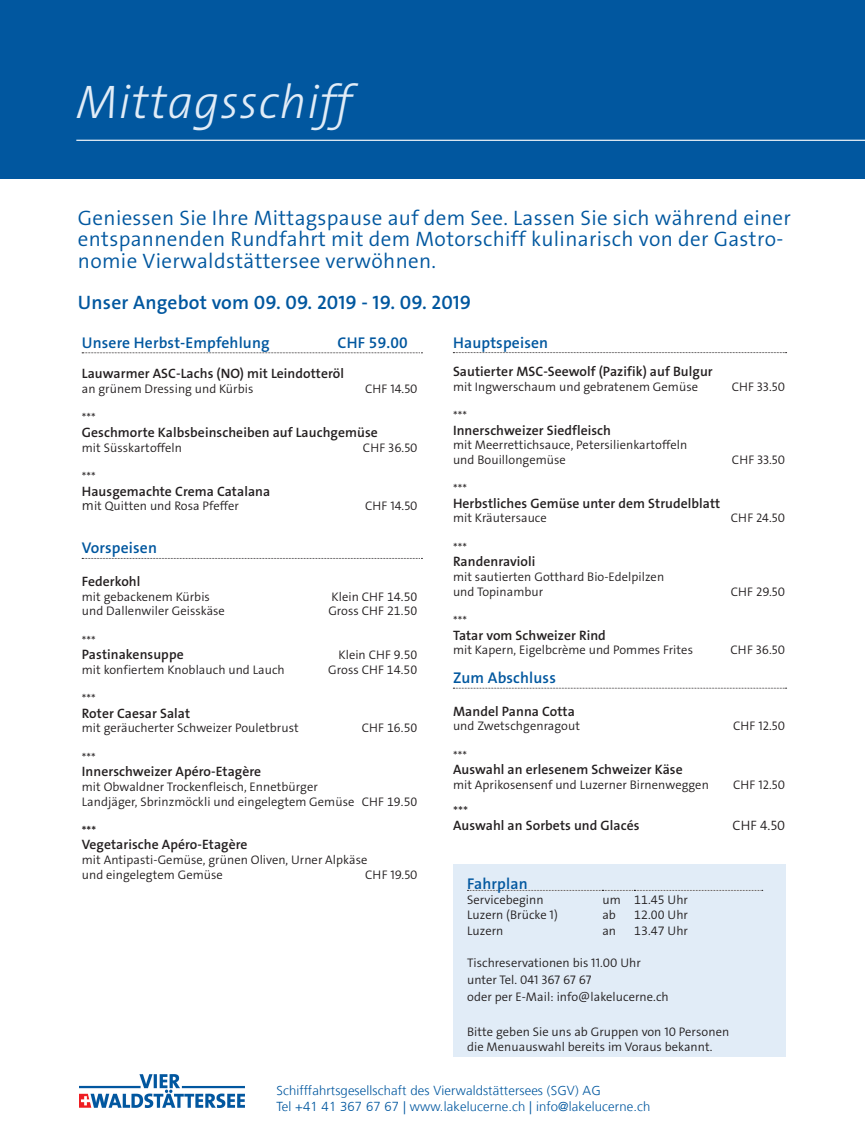
<style>
.page{position:relative;width:865px;height:1134px;background:#fff}
.page>*{position:absolute;margin:0;border:0;box-sizing:border-box;transform-origin:0 0}
.t1{font:italic 300 47.5px "The Sans Os F";letter-spacing:.02em;color:#e1ecf7}
.t2{font:300 21px/21.4px "The Sans Os F";letter-spacing:.015em;color:#01579f}
.t3{font:600 19.5px "The Sans Os F";letter-spacing:.01em;color:#01579f}
.t4{font:600 15.6px "The Sans Os F";letter-spacing:.01em;color:#01579f}
.t5{font:600 13.65px "The Sans Os F";letter-spacing:.005em;color:#231f20}
.t6{font:300 13.65px "The Sans Os F";color:#231f20}
.t7{font:300 13.05px/15.7px "Frutiger LT Com";letter-spacing:.01em;color:#01579f}
.t8{font:300 12.5px/14.7px "The Sans Os F";letter-spacing:.005em;color:#231f20}
.t9{font:600 12.5px "The Sans Os F";color:#231f20}
.s1{font-size:13.65px}
</style>
<div class="page">
<div style="left:0;top:0;width:865px;height:178px;background:#01579f"></div>
<hr style="left:76px;top:140px;width:789px;height:1px;background:#fff">
<div style="left:453px;top:865px;width:333px;height:192px;background:#e1ecf7"></div>
<svg style="left:467px;top:890px;width:295px;height:1px"></svg>
<img style="left:80px;top:1074px;width:164px;height:33px">
<svg style="left:82px;top:353px;width:340px;height:1px"></svg>
<svg style="left:82px;top:558px;width:340px;height:1px"></svg>
<svg style="left:453px;top:352px;width:333px;height:1px"></svg>
<svg style="left:453px;top:688px;width:333px;height:1px"></svg>
<h1 class="t1" style="left:76px;top:72px;width:277px">Mittagsschiff</h1>
<h2 class="t2" style="left:78px;top:207px;width:714px">Geniessen Sie Ihre Mittagspause auf dem See. Lassen Sie sich während einer entspannenden Rundfahrt mit dem Motorschiff kulinarisch von der Gastro&shy;nomie Vierwaldstättersee verwöhnen.</h2>
<h3 class="t3" style="left:78px;top:290px;width:395px">Unser Angebot vom 09. 09. 2019 - 19. 09. 2019</h3>
<p class="t4" style="left:82px;top:332px;width:189px">Unsere Herbst-Empfehlung</p>
<p class="t4" style="left:337px;top:332px;width:72px">CHF 59.00</p>
<p class="t5" style="left:82px;top:365px;width:264px">Lauwarmer ASC-Lachs (NO) mit Leindotteröl</p>
<p class="t8" style="left:82px;top:382px;width:173px">an grünem Dressing und Kürbis</p>
<p class="t8" style="left:365px;top:382px;width:54px">CHF 14.50</p>
<p class="t8" style="left:82px;top:411px;width:15px">***</p>
<p class="t5" style="left:82px;top:424px;width:297px">Geschmorte Kalbsbeinscheiben auf Lauchgemüse</p>
<p class="t8" style="left:82px;top:440px;width:102px">mit Süsskartoffeln</p>
<p class="t8" style="left:363px;top:440px;width:56px">CHF 36.50</p>
<p class="t8" style="left:82px;top:469px;width:15px">***</p>
<p class="t5" style="left:82px;top:482px;width:190px">Hausgemachte Crema Catalana</p>
<p class="t8" style="left:82px;top:499px;width:158px"><span class="s1">m</span>it Quitten und Rosa Pfeffer</p>
<p class="t8" style="left:365px;top:499px;width:54px">CHF 14.50</p>
<p class="t4" style="left:82px;top:538px;width:77px">Vorspeisen</p>
<p class="t5" style="left:82px;top:572px;width:60px">Federkohl</p>
<p class="t8" style="left:82px;top:589px;width:130px">mit gebackenem Kürbis</p>
<p class="t8" style="left:331px;top:589px;width:88px">Klein CHF 14.50</p>
<p class="t8" style="left:82px;top:604px;width:145px">und Dallenwiler Geisskäse</p>
<p class="t8" style="left:328px;top:604px;width:91px">Gross CHF 21.50</p>
<p class="t8" style="left:82px;top:633px;width:15px">***</p>
<p class="t5" style="left:82px;top:646px;width:103px">Pastinakensuppe</p>
<p class="t8" style="left:338px;top:648px;width:81px">Klein CHF 9.50</p>
<p class="t8" style="left:82px;top:662px;width:204px">mit konfiertem Knoblauch und Lauch</p>
<p class="t8" style="left:328px;top:662px;width:91px">Gross CHF 14.50</p>
<p class="t8" style="left:82px;top:692px;width:15px">***</p>
<p class="t5" style="left:82px;top:704px;width:110px">Roter Caesar Salat</p>
<p class="t8" style="left:82px;top:721px;width:218px">mit geräucherter Schweizer Pouletbrust</p>
<p class="t8" style="left:362px;top:721px;width:57px">CHF 16.50</p>
<p class="t8" style="left:82px;top:750px;width:15px">***</p>
<p class="t5" style="left:82px;top:763px;width:181px">Innerschweizer Apéro-Etagère</p>
<p class="t8" style="left:82px;top:779px;width:337px">mit Obwaldner Trockenfleisch, Ennetbürger<br>Landjäger, Sbrinzmöckli und eingelegtem Gemüse CHF 19.50</p>
<p class="t9" style="left:82px;top:822px;width:16px">***</p>
<p class="t5" style="left:82px;top:836px;width:167px">Vegetarische Apéro-Etagère</p>
<p class="t8" style="left:82px;top:853px;width:287px">mit Antipasti-Gemüse, grünen Oliven, Urner Alpkäse und eingelegtem Gemüse</p>
<p class="t4" style="left:453px;top:332px;width:97px">Hauptspeisen</p>
<p class="t5" style="left:453px;top:363px;width:261px">Sautierter MSC-Seewolf (Pazifik) auf Bulgur</p>
<p class="t8" style="left:453px;top:379px;width:246px">mit Ingwerschaum und gebratenem Gemüse</p>
<p class="t8" style="left:731px;top:379px;width:55px">CHF 33.50</p>
<p class="t8" style="left:453px;top:408px;width:15px">***</p>
<p class="t5" style="left:453px;top:421px;width:159px">Innerschweizer Siedfleisch</p>
<p class="t8" style="left:453px;top:438px;width:236px">mit Meerrettichsauce, Petersilienkartoffeln und Bouillongemüse</p>
<p class="t8" style="left:732px;top:452px;width:55px">CHF 33.50</p>
<p class="t8" style="left:453px;top:482px;width:15px">***</p>
<p class="t5" style="left:453px;top:494px;width:269px">Herbstliches Gemüse unter dem Strudelblatt</p>
<p class="t8" style="left:453px;top:511px;width:95px">mit Kräutersauce</p>
<p class="t8" style="left:731px;top:511px;width:56px">CHF 24.50</p>
<p class="t8" style="left:453px;top:540px;width:15px">***</p>
<p class="t5" style="left:453px;top:553px;width:84px">Randenravioli</p>
<p class="t8" style="left:453px;top:569px;width:213px">mit sautierten Gotthard Bio-Edelpilzen und Topinambur</p>
<p class="t8" style="left:730px;top:584px;width:56px">CHF 29.50</p>
<p class="t8" style="left:453px;top:613px;width:15px">***</p>
<p class="t5" style="left:453px;top:626px;width:154px">Tatar vom Schweizer Rind</p>
<p class="t8" style="left:453px;top:643px;width:241px">mit Kapern, Eigelbcrème und Pommes Frites</p>
<p class="t8" style="left:730px;top:643px;width:56px">CHF 36.50</p>
<p class="t4" style="left:453px;top:668px;width:104px">Zum Abschluss</p>
<p class="t5" style="left:453px;top:702px;width:123px">Mandel Panna Cotta</p>
<p class="t8" style="left:453px;top:719px;width:128px">und Zwetschgenragout</p>
<p class="t8" style="left:733px;top:719px;width:53px">CHF 12.50</p>
<p class="t8" style="left:453px;top:748px;width:15px">***</p>
<p class="t5" style="left:453px;top:761px;width:231px">Auswahl an erlesenem Schweizer Käse</p>
<p class="t8" style="left:453px;top:777px;width:257px">mit Aprikosensenf und Luzerner Birnenweggen</p>
<p class="t8" style="left:733px;top:777px;width:53px">CHF 12.50</p>
<p class="t6" style="left:453px;top:803px;width:17px">***</p>
<p class="t5" style="left:453px;top:816px;width:188px">Auswahl an Sorbets und Glacés</p>
<p class="t6" style="left:732px;top:816px;width:54px">CHF 4.50</p>
<p class="t8" style="left:365px;top:867px;width:54px">CHF 19.50</p>
<p class="t4" style="left:467px;top:874px;width:62px">Fahrplan</p>
<p class="t8" style="left:467px;top:893px;width:78px">Servicebeginn</p>
<p class="t8" style="left:602px;top:893px;width:87px">um 11.45 Uhr</p>
<p class="t8" style="left:467px;top:908px;width:92px">Luzern (Brücke 1)</p>
<p class="t8" style="left:602px;top:908px;width:15px">ab</p>
<p class="t8" style="left:634px;top:908px;width:55px">12.00 Uhr</p>
<p class="t8" style="left:467px;top:923px;width:38px">Luzern</p>
<p class="t8" style="left:602px;top:923px;width:15px">an</p>
<p class="t8" style="left:634px;top:923px;width:55px">13.47 Uhr</p>
<p class="t8" style="left:467px;top:954px;width:203px;line-height:17.4px">Tischreservationen bis 11.00 Uhr unter Tel. 041 367 67 67<br>oder per E-Mail: info@lakelucerne.ch</p>
<p class="t8" style="left:467px;top:1025px;width:263px">Bitte geben Sie uns ab Gruppen von 10 Personen die Menuauswahl bereits im Voraus bekannt.</p>
<p class="t7" style="left:276px;top:1083px;width:375px">Schifffahrtsgesellschaft des Vierwaldstättersees (SGV) AG<br>Tel +41 41 367 67 67 | www.lakelucerne.ch | info@lakelucerne.ch</p>
</div>
